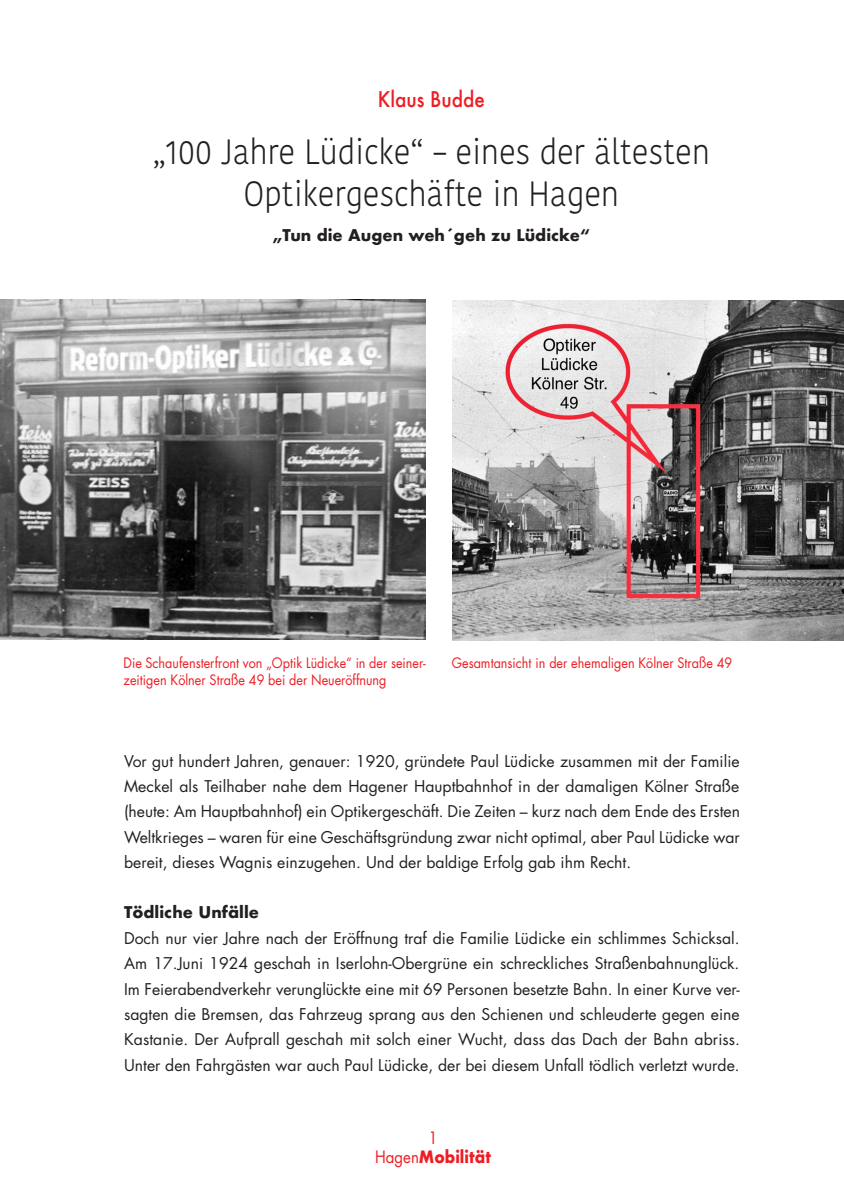
<style>
.page{position:relative;width:844px;height:1191px;background:#fff}
.page>*{position:absolute;margin:0;border:0;box-sizing:border-box;transform-origin:0 0}
.t1{font:300 35px/42px "Kohinoor Devanagari";color:#231f20;text-align:center;scale:.9 1}
.t2{font:500 21px "Futura";color:#ee1d23;scale:.9 1}
.t3{font:700 16.62px/19.9px "Futura";color:#ee1d23;text-align:center;scale:.9 1}
.t4{font:15.75px/25.4px "Futura";color:#231f20;text-align:justify}
.t5{font:700 15.75px "Futura";color:#231f20}
.t6{font:14px/16.8px "Futura";color:#ee1d23;scale:.9 1}
.s1{font-weight:400}
</style>
<div class="page">
<img style="left:0;top:300px;width:425px;height:340px">
<img style="left:452px;top:301px;width:391px;height:339px">
<h2 class="t2" style="left:378px;top:84px;width:120px">Klaus Budde</h2>
<h1 class="t1" style="left:153px;top:130px;width:620px">„100 Jahre Lüdicke“ – eines der ältesten<br>Optikergeschäfte in Hagen</h1>
<p class="t5" style="left:272px;top:223px;width:319px">„Tun die Augen weh´geh zu Lüdicke“</p>
<p class="t6" style="left:123px;top:655px;width:337px">Die Schaufensterfront von „Optik Lüdicke“ in der seiner&shy;zeitigen Kölner Straße 49 bei der Neueröffnung</p>
<p class="t6" style="left:451px;top:655px;width:313px">Gesamtansicht in der ehemaligen Kölner Straße 49</p>
<p class="t4" style="left:124px;top:748px;width:617px">Vor gut hundert Jahren, genauer: 1920, gründete Paul Lüdicke zusammen mit der Familie Meckel als Teilhaber nahe dem Hagener Hauptbahnhof in der damaligen Kölner Straße (heute: Am Hauptbahnhof) ein Optikergeschäft. Die Zeiten – kurz nach dem Ende des Ersten Weltkrieges – waren für eine Geschäftsgründung zwar nicht optimal, aber Paul Lüdicke war bereit, dieses Wagnis einzugehen. Und der baldige Erfolg gab ihm Recht.</p>
<p class="t5" style="left:124px;top:901px;width:136px">Tödliche Unfälle</p>
<p class="t4" style="left:124px;top:925px;width:617px">Doch nur vier Jahre nach der Eröffnung traf die Familie Lüdicke ein schlimmes Schicksal.<br>Am 17.Juni 1924 geschah in Iserlohn-Obergrüne ein schreckliches Straßenbahnunglück.<br>Im Feierabendverkehr verunglückte eine mit 69 Personen besetzte Bahn. In einer Kurve ver&shy;sagten die Bremsen, das Fahrzeug sprang aus den Schienen und schleuderte gegen eine Kastanie. Der Aufprall geschah mit solch einer Wucht, dass das Dach der Bahn abriss.<br>Unter den Fahrgästen war auch Paul Lüdicke, der bei diesem Unfall tödlich verletzt wurde.</p>
<p class="t3" style="left:375px;top:1127px;width:130px"><span class="s1">1<br>Hagen</span>Mobilität</p>
</div>
